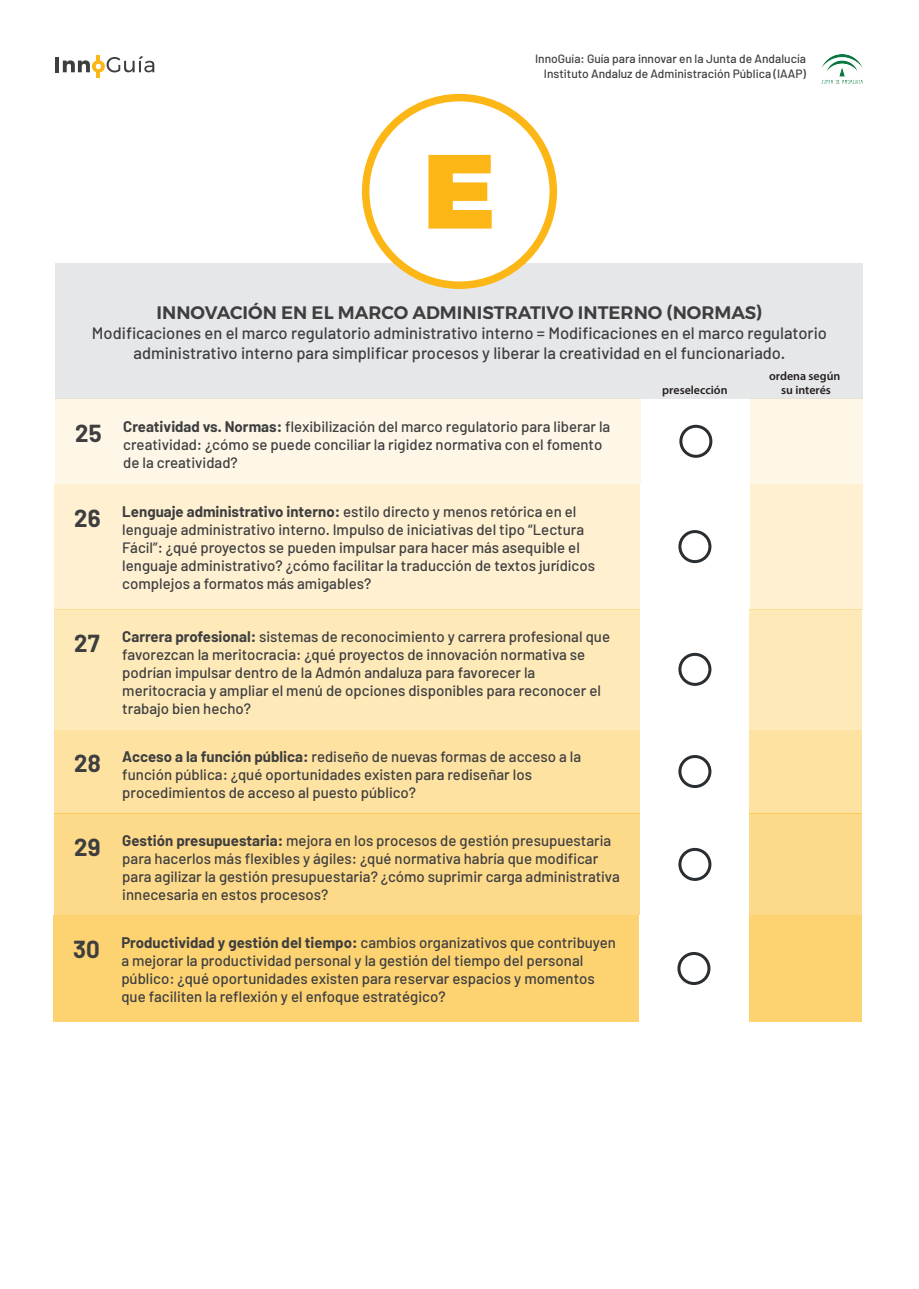
<style>
.page{position:relative;width:919px;height:1289px;background:#fff}
.page>*{position:absolute;margin:0;border:0;box-sizing:border-box;transform-origin:0 0}
.t1{font:900 105px "Montserrat";color:#fcb615}
.t2{font:700 24px "Barlow";color:#3e3e3f}
.t3{font:600 18px "Montserrat";color:#3e3e3f}
.t4{font:500 16.5px/19.8px "Barlow";color:#3e3e3f;text-align:center}
.t5{font:500 15px/18px "Barlow";color:#3e3e3f}
.t6{font:500 12px/14.4px "Barlow";color:#3e3e3f;text-align:right}
.t7{font:600 12px/14.4px "Myriad Pro";color:#231f20;text-align:center}
.s1{font-weight:700}
</style>
<div class="page">
<div style="left:56px;top:263px;width:807px;height:135px;background:#e6e7e9"></div>
<div style="left:365px;top:98px;width:188px;height:187px;background:#fff;border-radius:50%"></div>
<div style="left:362px;top:94px;width:195px;height:195px;border:8px solid #fcb615;border-radius:50%"></div>
<div style="left:679px;top:425px;width:33px;height:33px;border:3px solid #2a2e31;border-radius:50%"></div>
<div style="left:56px;top:398px;width:585px;height:86px;background:#fef7e8"></div>
<div style="left:55px;top:484px;width:585px;height:125px;background:#fef0d1"></div>
<div style="left:55px;top:609px;width:585px;height:120px;background:#fee9b9"></div>
<div style="left:55px;top:729px;width:585px;height:84px;background:#fde2a2"></div>
<div style="left:55px;top:813px;width:585px;height:102px;background:#fdda8a"></div>
<div style="left:750px;top:398px;width:113px;height:86px;background:#fef7e8"></div>
<div style="left:749px;top:484px;width:113px;height:125px;background:#fef0d1"></div>
<div style="left:749px;top:609px;width:113px;height:120px;background:#fee9b9"></div>
<div style="left:749px;top:729px;width:113px;height:84px;background:#fde2a2"></div>
<div style="left:749px;top:813px;width:113px;height:102px;background:#fdda8a"></div>
<div style="left:678px;top:530px;width:33px;height:33px;border:3px solid #2a2e31;border-radius:50%"></div>
<div style="left:678px;top:653px;width:33px;height:33px;border:3px solid #2a2e31;border-radius:50%"></div>
<div style="left:678px;top:755px;width:33px;height:33px;border:3px solid #2a2e31;border-radius:50%"></div>
<div style="left:678px;top:847px;width:33px;height:33px;border:3px solid #2a2e31;border-radius:50%"></div>
<div style="left:54px;top:915px;width:585px;height:106px;background:#fdd372"></div>
<div style="left:749px;top:915px;width:113px;height:106px;background:#fdd372"></div>
<div style="left:677px;top:952px;width:33px;height:33px;border:3px solid #2a2e31;border-radius:50%"></div>
<hr style="left:55px;top:57px;width:4px;height:15px;background:#3e3e3f">
<svg style="left:63px;top:55px;width:91px;height:23px"></svg>
<img style="left:821px;top:55px;width:41px;height:28px">
<h1 class="t1" style="left:423px;top:105px;width:74px">E</h1>
<p class="t6" style="left:535px;top:51px;width:272px">InnoGuía: Guía para innovar en la Junta de Andalucía<br>Instituto Andaluz de Administración Pública (IAAP)</p>
<p class="t3" style="left:156px;top:298px;width:607px">INNOVACIÓN EN EL MARCO ADMINISTRATIVO INTERNO (NORMAS)</p>
<p class="t4" style="left:92px;top:322px;width:736px">Modificaciones en el marco regulatorio administrativo interno = Modificaciones en el marco regulatorio administrativo interno para simplificar procesos y liberar la creatividad en el funcionariado.</p>
<h2 class="t2" style="left:75px;top:418px;width:28px">25</h2>
<h2 class="t2" style="left:74px;top:503px;width:28px">26</h2>
<h2 class="t2" style="left:74px;top:628px;width:27px">27</h2>
<h2 class="t2" style="left:74px;top:749px;width:28px">28</h2>
<h2 class="t2" style="left:74px;top:832px;width:28px">29</h2>
<h2 class="t2" style="left:73px;top:934px;width:28px">30</h2>
<p class="t5" style="left:123px;top:417px;width:488px"><span class="s1">Creatividad vs. Normas:</span> flexibilización del marco regulatorio para liberar la creatividad: ¿cómo se puede conciliar la rigidez normativa con el fomento de la creatividad?</p>
<p class="t5" style="left:122px;top:502px;width:474px"><span class="s1">Lenguaje administrativo interno:</span> estilo directo y menos retórica en el lenguaje administrativo interno. Impulso de iniciativas del tipo “Lectura Fácil”: ¿qué proyectos se pueden impulsar para hacer más asequible el lenguaje administrativo? ¿cómo facilitar la traducción de textos jurídicos complejos a formatos más amigables?</p>
<p class="t5" style="left:122px;top:627px;width:489px"><span class="s1">Carrera profesional:</span> sistemas de reconocimiento y carrera profesional que favorezcan la meritocracia: ¿qué proyectos de innovación normativa se podrían impulsar dentro de la Admón andaluza para favorecer la meritocracia y ampliar el menú de opciones disponibles para reconocer el trabajo bien hecho?</p>
<p class="t5" style="left:122px;top:747px;width:460px"><span class="s1">Acceso a la función pública:</span> rediseño de nuevas formas de acceso a la función pública: ¿qué oportunidades existen para rediseñar los procedimientos de acceso al puesto público?</p>
<p class="t5" style="left:122px;top:831px;width:499px"><span class="s1">Gestión presupuestaria:</span> mejora en los procesos de gestión presupuestaria para hacerlos más flexibles y ágiles: ¿qué normativa habría que modificar para agilizar la gestión presupuestaria? ¿cómo suprimir carga administrativa innecesaria en estos procesos?</p>
<p class="t5" style="left:121px;top:933px;width:496px"><span class="s1">Productividad y gestión del tiempo:</span> cambios organizativos que contribuyen a mejorar la productividad personal y la gestión del tiempo del personal público: ¿qué oportunidades existen para reservar espacios y momentos que faciliten la reflexión y el enfoque estratégico?</p>
<p class="t7" style="left:662px;top:383px;width:67px">preselección</p>
<p class="t7" style="left:769px;top:368px;width:73px">ordena según su interés</p>
</div>
